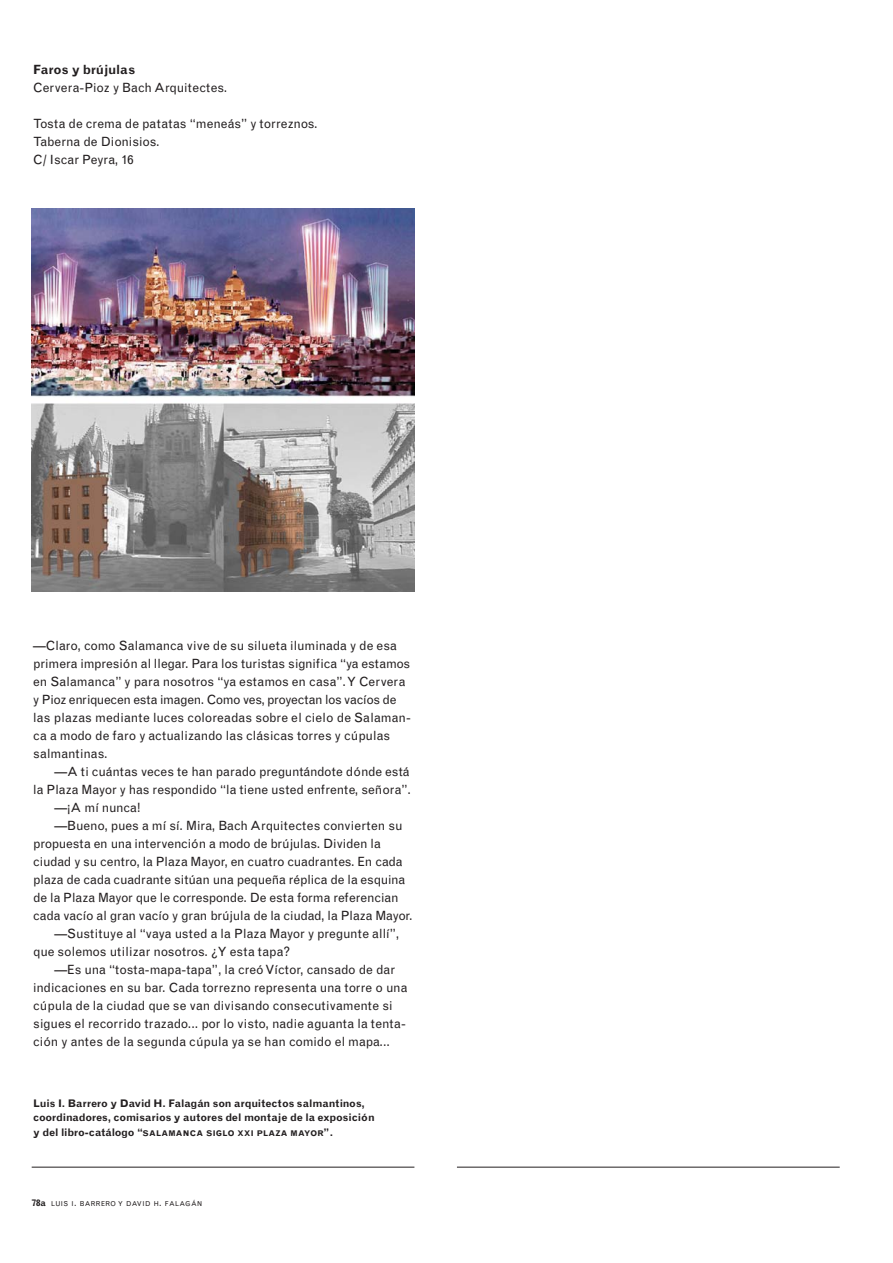
<style>
.page{position:relative;width:893px;height:1263px;background:#fff}
.page>*{position:absolute;margin:0;border:0;box-sizing:border-box;transform-origin:0 0}
.t1{font:12.75px/18px "Grotesque";letter-spacing:-.005em;color:#231f20}
.t2{font:700 12.75px "Grotesque";color:#231f20}
.t3{font:700 10.5px/14.2px "Grotesque";color:#231f20}
.t4{font:700 7.8px "Grotesque";letter-spacing:.03em;color:#231f20}
.t5{font:6.75px "Grotesque";letter-spacing:.065em;color:#231f20}
.s1{font-size:10.5px}
.s2{font-weight:700;font-size:9px}
.s3{font-size:9px}
</style>
<div class="page">
<hr style="left:32px;top:1167px;width:382px;height:1px;background:#231f20">
<hr style="left:457px;top:1167px;width:383px;height:1px;background:#231f20">
<img style="left:32px;top:208px;width:382px;height:383px">
<p class="t2" style="left:33px;top:65px;width:103px">Faros y brújulas</p>
<p class="t1" style="left:33px;top:80px;width:196px">Cervera-Pioz y Bach Arquitectes.</p>
<p class="t1" style="left:33px;top:116px;width:286px">Tosta de crema de patatas “meneás” y torreznos.<br>Taberna de Dionisios.<br>C/ Iscar Peyra, 16</p>
<p class="t1" style="left:33px;top:638px;width:379px">—Claro, como Salamanca vive de su silueta iluminada y de esa primera impresión al llegar. Para los turistas significa “ya estamos en Salamanca” y para nosotros “ya estamos en casa”. Y Cervera y Pioz enriquecen esta imagen. Como ves, proyectan los vacíos de las plazas mediante luces coloreadas sobre el cielo de Salaman&shy;ca a modo de faro y actualizando las clásicas torres y cúpulas salmantinas.</p>
<p class="t1" style="left:54px;top:764px;width:357px">—A ti cuántas veces te han parado preguntándote dónde está</p>
<p class="t1" style="left:33px;top:782px;width:379px">la Plaza Mayor y has respondido “la tiene usted enfrente, señora”.</p>
<p class="t1" style="left:54px;top:800px;width:88px">—¡A mí nunca!</p>
<p class="t1" style="left:54px;top:818px;width:350px">—Bueno, pues a mí sí. Mira, Bach Arquitectes convierten su</p>
<p class="t1" style="left:33px;top:836px;width:349px">propuesta en una intervención a modo de brújulas. Dividen la</p>
<p class="t1" style="left:33px;top:854px;width:371px">ciudad y su centro, la Plaza Mayor, en cuatro cuadrantes. En cada</p>
<p class="t1" style="left:33px;top:872px;width:374px">plaza de cada cuadrante sitúan una pequeña réplica de la esquina</p>
<p class="t1" style="left:33px;top:890px;width:367px">de la Plaza Mayor que le corresponde. De esta forma referencian</p>
<p class="t1" style="left:33px;top:908px;width:381px">cada vacío al gran vacío y gran brújula de la ciudad, la Plaza Mayor.</p>
<p class="t1" style="left:54px;top:926px;width:346px">—Sustituye al “vaya usted a la Plaza Mayor y pregunte allí”,</p>
<p class="t1" style="left:33px;top:944px;width:259px">que solemos utilizar nosotros. ¿Y esta tapa?</p>
<p class="t1" style="left:54px;top:962px;width:342px">—Es una “tosta-mapa-tapa”, la creó Víctor, cansado de dar</p>
<p class="t1" style="left:33px;top:980px;width:376px">indicaciones en su bar. Cada torrezno representa una torre o una</p>
<p class="t1" style="left:33px;top:998px;width:361px">cúpula de la ciudad que se van divisando consecutivamente si</p>
<p class="t1" style="left:33px;top:1016px;width:374px">sigues el recorrido trazado... por lo visto, nadie aguanta la tenta-</p>
<p class="t1" style="left:33px;top:1034px;width:358px">ción y antes de la segunda cúpula ya se han comido el mapa...</p>
<p class="t3" style="left:33px;top:1097px;width:343px">Luis I. Barrero y David H. Falagán son arquitectos salmantinos, coordinadores, comisarios y autores del montaje de la exposición</p>
<p class="t4" style="left:33px;top:1130px;width:301px"><span class="s1">y del libro-catálogo “</span>SALAMANCA SIGLO XXI PLAZA MAYOR<span class="s1">”.</span></p>
<p class="t5" style="left:32px;top:1201px;width:172px"><span class="s2">78a</span> LUIS I<span class="s3">.</span> BARRERO Y DAVID H<span class="s3">.</span> FALAGÁN</p>
</div>
